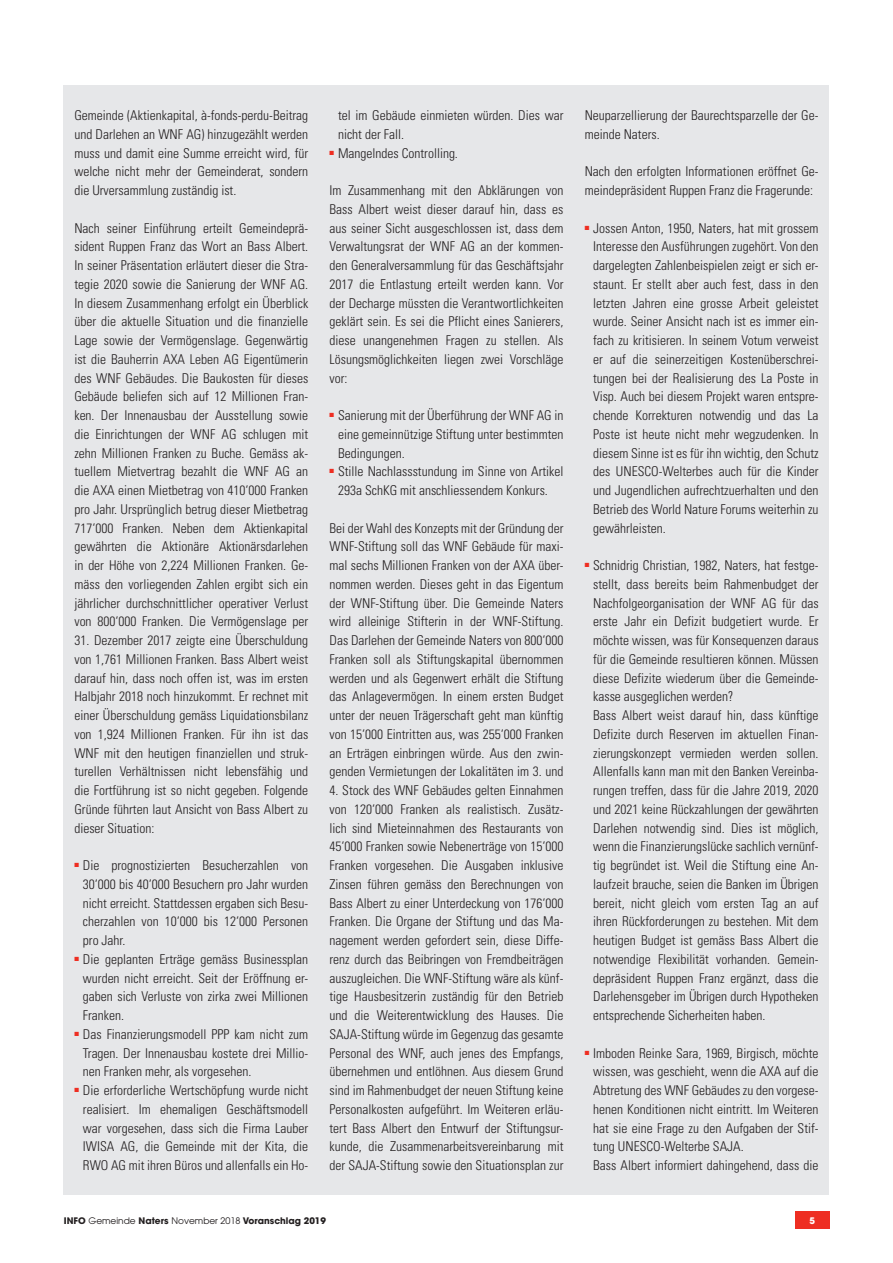
<style>
.page{position:relative;width:893px;height:1263px;background:#fff}
.page>*{position:absolute;margin:0;border:0;box-sizing:border-box;transform-origin:0 0}
.t1{font:300 condensed 13.5px/18.8px "Univers";color:#231f20;text-align:justify}
.t2{font:700 9px "Avant Garde";color:#231f20}
.t3{font:700 9px "Avant Garde";color:#fff}
.s1{font-weight:400}
</style>
<div class="page">
<div style="left:795px;top:1212px;width:34px;height:17px;background:#ee2e22"></div>
<div style="left:64px;top:85px;width:765px;height:1109px;background:#e6e7e9"></div>
<p class="t1" style="left:74px;top:106px;width:235px">Gemeinde (Aktienkapital, à-fonds-perdu-Beitrag und Darlehen an WNF AG) hinzugezählt werden muss und damit eine Summe erreicht wird, für welche nicht mehr der Gemeinderat, sondern die Urversammlung zuständig ist.</p>
<p class="t1" style="left:74px;top:218px;width:235px">Nach seiner Einführung erteilt Gemeindeprä&shy;sident Ruppen Franz das Wort an Bass Albert.<br>In seiner Präsentation erläutert dieser die Stra&shy;tegie 2020 sowie die Sanierung der WNF AG.<br>In diesem Zusammenhang erfolgt ein Überblick über die aktuelle Situation und die finanzielle Lage sowie der Vermögenslage. Gegenwärtig ist die Bauherrin AXA Leben AG Eigentümerin des WNF Gebäudes. Die Baukosten für dieses Gebäude beliefen sich auf 12 Millionen Fran&shy;ken. Der Innenausbau der Ausstellung sowie die Einrichtungen der WNF AG schlugen mit zehn Millionen Franken zu Buche. Gemäss ak&shy;tuellem Mietvertrag bezahlt die WNF AG an die AXA einen Mietbetrag von 410‘000 Franken pro Jahr. Ursprünglich betrug dieser Mietbetrag 717‘000 Franken. Neben dem Aktienkapital gewährten die Aktionäre Aktionärsdarlehen in der Höhe von 2,224 Millionen Franken. Ge&shy;mäss den vorliegenden Zahlen ergibt sich ein jährlicher durchschnittlicher operativer Verlust von 800‘000 Franken. Die Vermögenslage per</p>
<p class="t1" style="left:74px;top:631px;width:235px">31. Dezember 2017 zeigte eine Überschuldung von 1,761 Millionen Franken. Bass Albert weist darauf hin, dass noch offen ist, was im ersten Halbjahr 2018 noch hinzukommt. Er rechnet mit einer Überschuldung gemäss Liquidationsbilanz von 1,924 Millionen Franken. Für ihn ist das WNF mit den heutigen finanziellen und struk&shy;turellen Verhältnissen nicht lebensfähig und die Fortführung ist so nicht gegeben. Folgende Gründe führten laut Ansicht von Bass Albert zu dieser Situation:</p>
<p class="t1" style="left:83px;top:856px;width:227px;text-indent:-9px"><sup>■</sup> Die prognostizierten Besucherzahlen von 30‘000 bis 40‘000 Besuchern pro Jahr wurden nicht erreicht. Stattdessen ergaben sich Besu&shy;cherzahlen von 10‘000 bis 12‘000 Personen pro Jahr.</p>
<p class="t1" style="left:83px;top:950px;width:227px;text-indent:-9px"><sup>■</sup> Die geplanten Erträge gemäss Businessplan wurden nicht erreicht. Seit der Eröffnung er&shy;gaben sich Verluste von zirka zwei Millionen Franken.</p>
<p class="t1" style="left:83px;top:1025px;width:227px;text-indent:-9px"><sup>■</sup> Das Finanzierungsmodell PPP kam nicht zum Tragen. Der Innenausbau kostete drei Millio&shy;nen Franken mehr, als vorgesehen.</p>
<p class="t1" style="left:83px;top:1081px;width:227px;text-indent:-9px"><sup>■</sup> Die erforderliche Wertschöpfung wurde nicht realisiert. Im ehemaligen Geschäftsmodell war vorgesehen, dass sich die Firma Lauber IWISA AG, die Gemeinde mit der Kita, die RWO AG mit ihren Büros und allenfalls ein Ho-</p>
<p class="t1" style="left:338px;top:106px;width:227px">tel im Gebäude einmieten würden. Dies war nicht der Fall.</p>
<p class="t1" style="left:330px;top:143px;width:130px"><sup>■</sup> Mangelndes Controlling.</p>
<p class="t1" style="left:330px;top:181px;width:235px">Im Zusammenhang mit den Abklärungen von Bass Albert weist dieser darauf hin, dass es aus seiner Sicht ausgeschlossen ist, dass dem Verwaltungsrat der WNF AG an der kommen&shy;den Generalversammlung für das Geschäftsjahr 2017 die Entlastung erteilt werden kann. Vor der Decharge müssten die Verantwortlichkeiten geklärt sein. Es sei die Pflicht eines Sanierers, diese unangenehmen Fragen zu stellen. Als Lösungsmöglichkeiten liegen zwei Vorschläge vor:</p>
<p class="t1" style="left:338px;top:406px;width:227px;text-indent:-9px"><sup>■</sup> Sanierung mit der Überführung der WNF AG in eine gemeinnützige Stiftung unter bestimmten Bedingungen.</p>
<p class="t1" style="left:330px;top:462px;width:235px;text-align:center"><sup>■</sup> Stille Nachlassstundung im Sinne von Artikel<br>293a SchKG mit anschliessendem Konkurs.</p>
<p class="t1" style="left:330px;top:518px;width:235px">Bei der Wahl des Konzepts mit der Gründung der WNF-Stiftung soll das WNF Gebäude für maxi&shy;mal sechs Millionen Franken von der AXA über&shy;nommen werden. Dieses geht in das Eigentum der WNF-Stiftung über. Die Gemeinde Naters wird alleinige Stifterin in der WNF-Stiftung.<br>Das Darlehen der Gemeinde Naters von 800‘000<br>Franken soll als Stiftungskapital übernommen werden und als Gegenwert erhält die Stiftung das Anlagevermögen. In einem ersten Budget unter der neuen Trägerschaft geht man künftig von 15‘000 Eintritten aus, was 255‘000 Franken an Erträgen einbringen würde. Aus den zwin&shy;genden Vermietungen der Lokalitäten im 3. und</p>
<p class="t1" style="left:330px;top:781px;width:235px">4. Stock des WNF Gebäudes gelten Einnahmen von 120‘000 Franken als realistisch. Zusätz&shy;lich sind Mieteinnahmen des Restaurants von 45‘000 Franken sowie Nebenerträge von 15‘000<br>Franken vorgesehen. Die Ausgaben inklusive Zinsen führen gemäss den Berechnungen von Bass Albert zu einer Unterdeckung von 176‘000<br>Franken. Die Organe der Stiftung und das Ma&shy;nagement werden gefordert sein, diese Diffe&shy;renz durch das Beibringen von Fremdbeiträgen auszugleichen. Die WNF-Stiftung wäre als künf&shy;tige Hausbesitzerin zuständig für den Betrieb und die Weiterentwicklung des Hauses. Die SAJA-Stiftung würde im Gegenzug das gesamte Personal des WNF, auch jenes des Empfangs, übernehmen und entlöhnen. Aus diesem Grund sind im Rahmenbudget der neuen Stiftung keine Personalkosten aufgeführt. Im Weiteren erläu&shy;tert Bass Albert den Entwurf der Stiftungsur&shy;kunde, die Zusammenarbeitsvereinbarung mit der SAJA-Stiftung sowie den Situationsplan zur</p>
<p class="t1" style="left:585px;top:106px;width:235px">Neuparzellierung der Baurechtsparzelle der Ge&shy;meinde Naters.</p>
<p class="t1" style="left:585px;top:162px;width:235px">Nach den erfolgten Informationen eröffnet Ge&shy;meindepräsident Ruppen Franz die Fragerunde:</p>
<p class="t1" style="left:593px;top:218px;width:227px;text-indent:-9px"><sup>■</sup> Jossen Anton, 1950, Naters, hat mit grossem Interesse den Ausführungen zugehört. Von den dargelegten Zahlenbeispielen zeigt er sich er&shy;staunt. Er stellt aber auch fest, dass in den letzten Jahren eine grosse Arbeit geleistet wurde. Seiner Ansicht nach ist es immer ein&shy;fach zu kritisieren. In seinem Votum verweist er auf die seinerzeitigen Kostenüberschrei&shy;tungen bei der Realisierung des La Poste in Visp. Auch bei diesem Projekt waren entspre&shy;chende Korrekturen notwendig und das La Poste ist heute nicht mehr wegzudenken. In diesem Sinne ist es für ihn wichtig, den Schutz des UNESCO-Welterbes auch für die Kinder und Jugendlichen aufrechtzuerhalten und den Betrieb des World Nature Forums weiterhin zu gewährleisten.</p>
<p class="t1" style="left:593px;top:556px;width:227px;text-indent:-9px"><sup>■</sup> Schnidrig Christian, 1982, Naters, hat festge&shy;stellt, dass bereits beim Rahmenbudget der Nachfolgeorganisation der WNF AG für das erste Jahr ein Defizit budgetiert wurde. Er möchte wissen, was für Konsequenzen daraus für die Gemeinde resultieren können. Müssen diese Defizite wiederum über die Gemeinde&shy;kasse ausgeglichen werden?</p>
<p class="t1" style="left:593px;top:706px;width:227px">Bass Albert weist darauf hin, dass künftige Defizite durch Reserven im aktuellen Finan&shy;zierungskonzept vermieden werden sollen.<br>Allenfalls kann man mit den Banken Vereinba&shy;rungen treffen, dass für die Jahre 2019, 2020 und 2021 keine Rückzahlungen der gewährten Darlehen notwendig sind. Dies ist möglich, wenn die Finanzierungslücke sachlich vernünf&shy;tig begründet ist. Weil die Stiftung eine An&shy;laufzeit brauche, seien die Banken im Übrigen bereit, nicht gleich vom ersten Tag an auf ihren Rückforderungen zu bestehen. Mit dem heutigen Budget ist gemäss Bass Albert die notwendige Flexibilität vorhanden. Gemein&shy;depräsident Ruppen Franz ergänzt, dass die Darlehensgeber im Übrigen durch Hypotheken entsprechende Sicherheiten haben.</p>
<p class="t1" style="left:593px;top:1043px;width:227px;text-indent:-9px"><sup>■</sup> Imboden Reinke Sara, 1969, Birgisch, möchte wissen, was geschieht, wenn die AXA auf die Abtretung des WNF Gebäudes zu den vorgese&shy;henen Konditionen nicht eintritt. Im Weiteren hat sie eine Frage zu den Aufgaben der Stif&shy;tung UNESCO-Welterbe SAJA.</p>
<p class="t1" style="left:593px;top:1156px;width:227px">Bass Albert informiert dahingehend, dass die</p>
<p class="t2" style="left:64px;top:1215px;width:264px">INFO <span class="s1">Gemeinde</span> Naters <span class="s1">November 2018</span> Voranschlag 2019</p>
<p class="t3" style="left:809px;top:1215px;width:7px">5</p>
</div>
